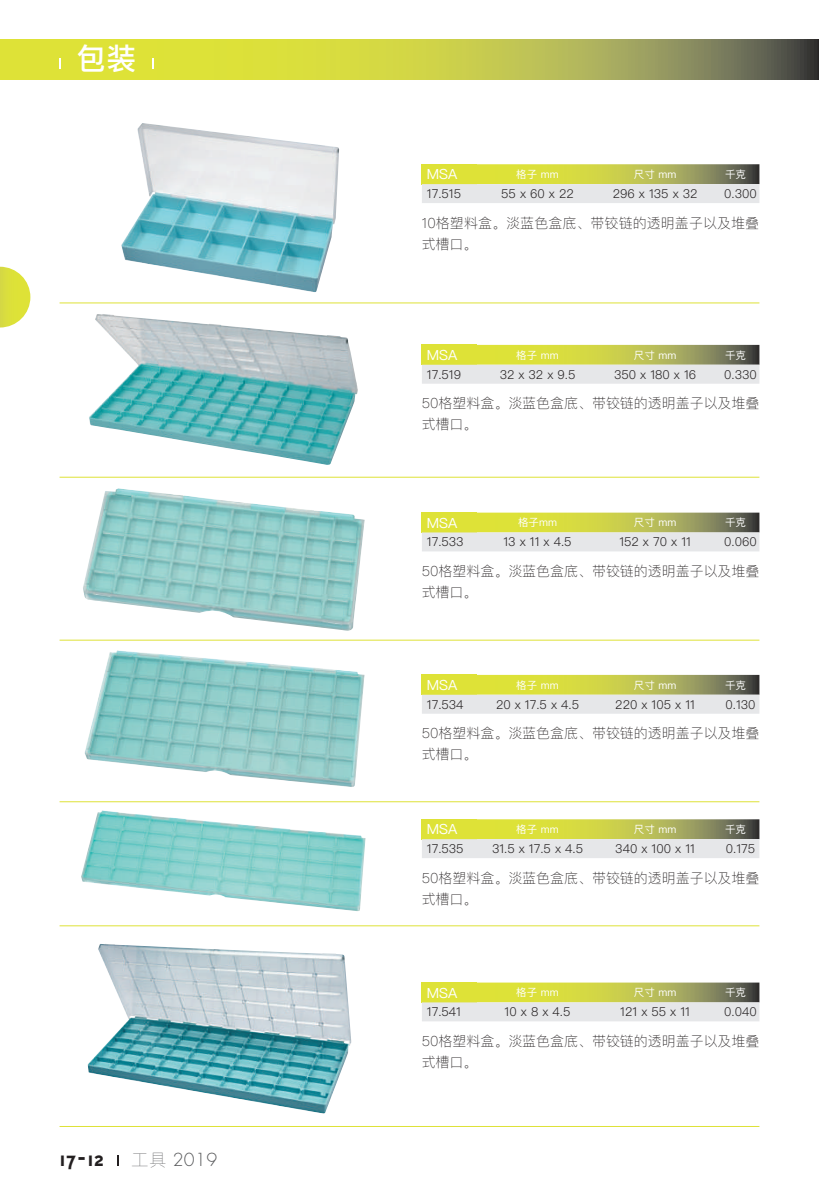
<style>
.page{position:relative;width:819px;height:1191px;background:#fff}
.page>*{position:absolute;margin:0;border:0;box-sizing:border-box;transform-origin:0 0}
.t1{font:500 29.75px "Ping Fang SC";color:#fff}
.t2{font:700 22.75px "Triplex";color:#231f20}
.t3{font:300 17.5px "Futura";color:#57585a}
.t4{font:100 14px/21px "Ping Fang SC";letter-spacing:-.005em;color:#231f20}
.t5{font:14px "Ping Fang SC";color:#fff}
.t6{font:300 12.25px "Ping Fang SC";color:#231f20}
.t7{font:10.5px "Ping Fang SC";color:#fff}
.s1{font-family:"Ping Fang SC";font-weight:200}
</style>
<div class="page">
<svg style="left:0;top:40px;width:818px;height:39px;background:#bbbf48"></svg>
<hr style="left:818px;top:40px;width:1px;height:39px;background:#272424">
<hr style="left:60px;top:1126px;width:699px;height:1px;background:#dee237">
<hr style="left:60px;top:925px;width:699px;height:1px;background:#dee237">
<hr style="left:60px;top:801px;width:699px;height:1px;background:#dee237">
<hr style="left:60px;top:639px;width:699px;height:1px;background:#dee237">
<hr style="left:60px;top:477px;width:699px;height:1px;background:#dee237">
<hr style="left:60px;top:302px;width:699px;height:1px;background:#dee237">
<img style="left:121px;top:123px;width:218px;height:169px">
<img style="left:89px;top:314px;width:269px;height:151px">
<img style="left:83px;top:488px;width:281px;height:143px">
<img style="left:84px;top:650px;width:280px;height:137px">
<img style="left:88px;top:944px;width:263px;height:169px">
<img style="left:81px;top:810px;width:284px;height:101px">
<svg style="left:422px;top:164px;width:337px;height:39px;background:#d1d396"></svg>
<svg style="left:422px;top:345px;width:337px;height:39px;background:#d1d398"></svg>
<svg style="left:422px;top:512px;width:337px;height:39px;background:#d1d497"></svg>
<svg style="left:422px;top:675px;width:337px;height:38px;background:#d0d395"></svg>
<svg style="left:422px;top:819px;width:337px;height:39px;background:#d1d397"></svg>
<svg style="left:422px;top:982px;width:337px;height:39px;background:#d1d497"></svg>
<svg style="left:0;top:267px;width:30px;height:60px"></svg>
<h1 class="t1" style="left:76px;top:40px;width:62px">包装</h1>
<h2 class="t2" style="left:60px;top:1146px;width:46px">17-12</h2>
<h3 class="t3" style="left:131px;top:1148px;width:87px"><span class="s1">工具</span> 2019</h3>
<p class="t5" style="left:427px;top:166px;width:32px">MSA</p>
<p class="t7" style="left:516px;top:168px;width:44px">格子 mm</p>
<p class="t7" style="left:634px;top:168px;width:44px">尺寸 mm</p>
<p class="t7" style="left:725px;top:168px;width:22px">千克</p>
<p class="t6" style="left:427px;top:186px;width:36px">17.515</p>
<p class="t6" style="left:501px;top:186px;width:74px">55 x 60 x 22</p>
<p class="t6" style="left:612px;top:186px;width:86px">296 x 135 x 32</p>
<p class="t6" style="left:724px;top:186px;width:34px">0.300</p>
<p class="t4" style="left:422px;top:212px;width:339px">10格塑料盒。淡蓝色盒底、带铰链的透明盖子以及堆叠式槽口。</p>
<p class="t5" style="left:427px;top:346px;width:32px">MSA</p>
<p class="t7" style="left:516px;top:348px;width:44px">格子 mm</p>
<p class="t7" style="left:634px;top:348px;width:44px">尺寸 mm</p>
<p class="t7" style="left:725px;top:348px;width:22px">千克</p>
<p class="t6" style="left:427px;top:367px;width:36px">17.519</p>
<p class="t6" style="left:499px;top:367px;width:77px">32 x 32 x 9.5</p>
<p class="t6" style="left:614px;top:367px;width:84px">350 x 180 x 16</p>
<p class="t6" style="left:724px;top:367px;width:34px">0.330</p>
<p class="t4" style="left:422px;top:392px;width:339px">50格塑料盒。淡蓝色盒底、带铰链的透明盖子以及堆叠式槽口。</p>
<p class="t5" style="left:427px;top:514px;width:32px">MSA</p>
<p class="t7" style="left:518px;top:516px;width:40px">格子mm</p>
<p class="t7" style="left:634px;top:516px;width:44px">尺寸 mm</p>
<p class="t7" style="left:725px;top:516px;width:22px">千克</p>
<p class="t6" style="left:427px;top:534px;width:38px">17.533</p>
<p class="t6" style="left:503px;top:534px;width:70px">13 x 11 x 4.5</p>
<p class="t6" style="left:619px;top:534px;width:73px">152 x 70 x 11</p>
<p class="t6" style="left:724px;top:534px;width:34px">0.060</p>
<p class="t4" style="left:422px;top:560px;width:339px">50格塑料盒。淡蓝色盒底、带铰链的透明盖子以及堆叠式槽口。</p>
<p class="t5" style="left:427px;top:676px;width:32px">MSA</p>
<p class="t7" style="left:516px;top:678px;width:44px">格子 mm</p>
<p class="t7" style="left:634px;top:678px;width:44px">尺寸 mm</p>
<p class="t7" style="left:725px;top:678px;width:22px">千克</p>
<p class="t6" style="left:427px;top:697px;width:38px">17.534</p>
<p class="t6" style="left:496px;top:697px;width:84px">20 x 17.5 x 4.5</p>
<p class="t6" style="left:615px;top:697px;width:81px">220 x 105 x 11</p>
<p class="t6" style="left:725px;top:697px;width:32px">0.130</p>
<p class="t4" style="left:422px;top:722px;width:339px">50格塑料盒。淡蓝色盒底、带铰链的透明盖子以及堆叠式槽口。</p>
<p class="t5" style="left:427px;top:820px;width:32px">MSA</p>
<p class="t7" style="left:516px;top:823px;width:44px">格子 mm</p>
<p class="t7" style="left:634px;top:823px;width:44px">尺寸 mm</p>
<p class="t7" style="left:725px;top:823px;width:22px">千克</p>
<p class="t6" style="left:427px;top:841px;width:38px">17.535</p>
<p class="t6" style="left:492px;top:841px;width:92px">31.5 x 17.5 x 4.5</p>
<p class="t6" style="left:615px;top:841px;width:81px">340 x 100 x 11</p>
<p class="t6" style="left:725px;top:841px;width:31px">0.175</p>
<p class="t4" style="left:422px;top:867px;width:339px">50格塑料盒。淡蓝色盒底、带铰链的透明盖子以及堆叠式槽口。</p>
<p class="t5" style="left:427px;top:984px;width:32px">MSA</p>
<p class="t7" style="left:516px;top:986px;width:44px">格子 mm</p>
<p class="t7" style="left:634px;top:986px;width:44px">尺寸 mm</p>
<p class="t7" style="left:725px;top:986px;width:22px">千克</p>
<p class="t6" style="left:427px;top:1004px;width:36px">17.541</p>
<p class="t6" style="left:504px;top:1004px;width:67px">10 x 8 x 4.5</p>
<p class="t6" style="left:620px;top:1004px;width:71px">121 x 55 x 11</p>
<p class="t6" style="left:724px;top:1004px;width:34px">0.040</p>
<p class="t4" style="left:422px;top:1030px;width:339px">50格塑料盒。淡蓝色盒底、带铰链的透明盖子以及堆叠式槽口。</p>
</div>
